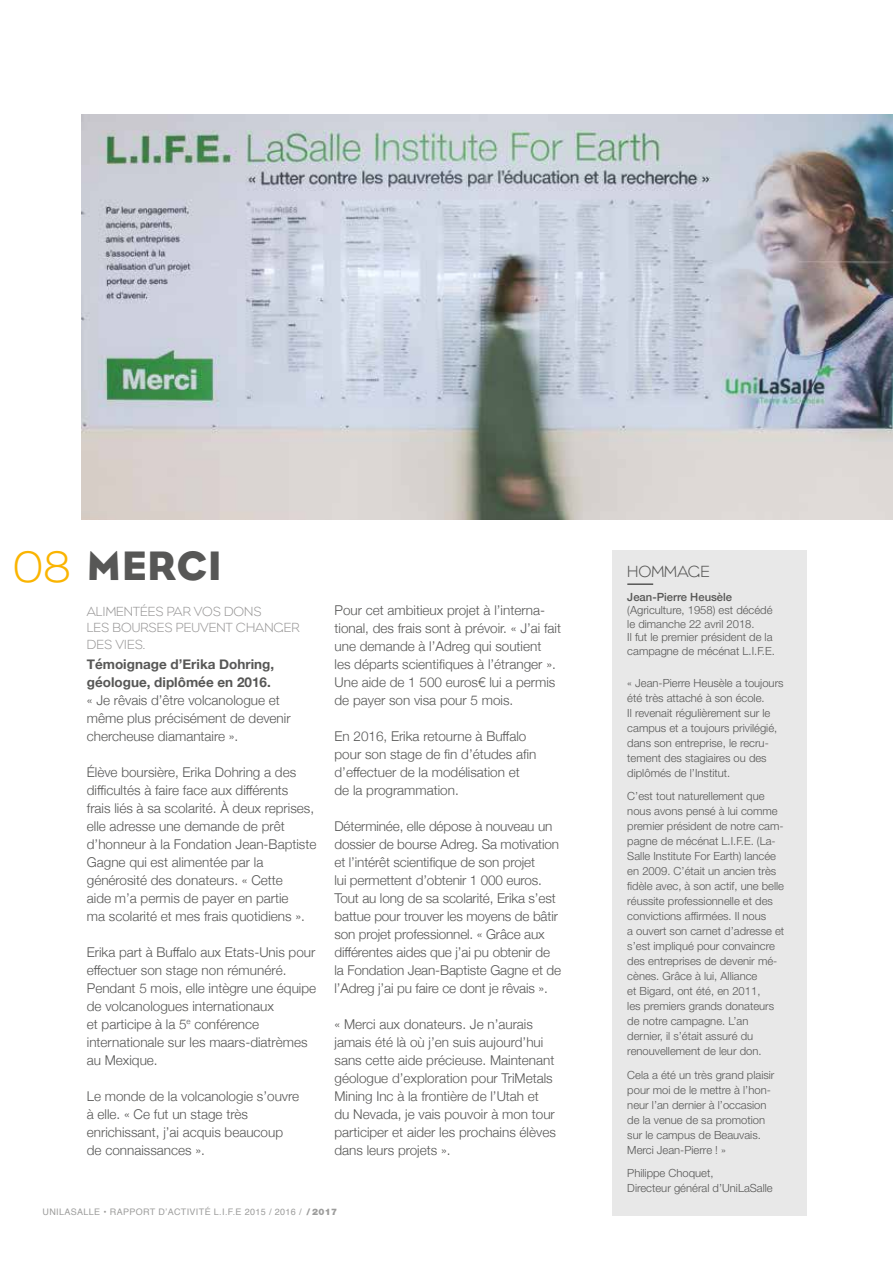
<style>
.page{position:relative;width:893px;height:1263px;background:#fff}
.page>*{position:absolute;margin:0;border:0;box-sizing:border-box;transform-origin:0 0}
.t1{font:42px "Eagle";letter-spacing:.02em;color:#575756}
.t2{font:300 16.5px "Eagle";color:#575756}
.t3{font:300 13.5px/18px "Helvetica Neue";color:#575756}
.t4{font:300 13.5px/16.5px "Eagle";color:#999898}
.t5{font:700 13.5px/18px "Helvetica Neue";color:#575756}
.t6{font:300 11.25px/15px "Helvetica Neue LT";color:#575756}
.t7{font:500 11.25px "Helvetica Neue";color:#575756}
.t8{font:9px "Helvetica";letter-spacing:.04em;color:#9d9d9c}
.s1{font-weight:300;font-size:45px;color:#fab400}
.s2{font-family:"Helvetica Neue LT";font-weight:900}
</style>
<div class="page">
<img style="left:82px;top:115px;width:811px;height:405px">
<div style="left:612px;top:550px;width:194px;height:666px;background:#e8e8e8"></div>
<hr style="left:627px;top:583px;width:26px;height:2px;background:#575756">
<h1 class="t1" style="left:13px;top:542px;width:210px"><span class="s1">08</span> MERCI</h1>
<p class="t4" style="left:87px;top:603px;width:214px">ALIMENTÉES PAR VOS DONS<br>LES BOURSES PEUVENT CHANGER<br>DES VIES.</p>
<p class="t5" style="left:87px;top:655px;width:189px">Témoignage d’Erika Dohring, géologue, diplômée en 2016.</p>
<p class="t3" style="left:87px;top:690px;width:205px">« Je rêvais d’être volcanologue et même plus précisément de devenir chercheuse diamantaire ».</p>
<p class="t3" style="left:87px;top:762px;width:231px">Élève boursière, Erika Dohring a des difficultés à faire face aux différents<br>frais liés à sa scolarité. À deux reprises, elle adresse une demande de prêt d’honneur à la Fondation Jean-Baptiste Gagne qui est alimentée par la générosité des donateurs. « Cette<br>aide m’a permis de payer en partie<br>ma scolarité et mes frais quotidiens ».</p>
<p class="t3" style="left:87px;top:942px;width:231px">Erika part à Buffalo aux Etats-Unis pour effectuer son stage non rémunéré.<br>Pendant 5 mois, elle intègre une équipe de volcanologues internationaux<br>et participe à la 5<sup>e</sup> conférence internationale sur les maars-diatrèmes au Mexique.</p>
<p class="t3" style="left:87px;top:1086px;width:214px">Le monde de la volcanologie s’ouvre à elle. « Ce fut un stage très enrichissant, j’ai acquis beaucoup de connaissances ».</p>
<p class="t3" style="left:334px;top:600px;width:228px">Pour cet ambitieux projet à l’interna&shy;tional, des frais sont à prévoir. « J’ai fait une demande à l’Adreg qui soutient<br>les départs scientifiques à l’étranger ».<br>Une aide de 1 500 euros€ lui a permis de payer son visa pour 5 mois.</p>
<p class="t3" style="left:334px;top:726px;width:203px">En 2016, Erika retourne à Buffalo pour son stage de fin d’études afin d’effectuer de la modélisation et de la programmation.</p>
<p class="t3" style="left:334px;top:816px;width:228px">Déterminée, elle dépose à nouveau un dossier de bourse Adreg. Sa motivation et l’intérêt scientifique de son projet<br>lui permettent d’obtenir 1 000 euros.<br>Tout au long de sa scolarité, Erika s’est battue pour trouver les moyens de bâtir son projet professionnel. « Grâce aux différentes aides que j’ai pu obtenir de la Fondation Jean-Baptiste Gagne et de l’Adreg j’ai pu faire ce dont je rêvais ».</p>
<p class="t3" style="left:334px;top:1014px;width:223px">« Merci aux donateurs. Je n’aurais jamais été là où j’en suis aujourd’hui sans cette aide précieuse. Maintenant géologue d’exploration pour TriMetals Mining Inc à la frontière de l’Utah et du Nevada, je vais pouvoir à mon tour participer et aider les prochains élèves dans leurs projets ».</p>
<p class="t8" style="left:43px;top:1205px;width:296px">UNILASALLE • RAPPORT D’ACTIVITÉ L.I.F.E 2015 / 2016 / <span class="s2">/ 2017</span></p>
<p class="t2" style="left:627px;top:562px;width:84px">HOMMAGE</p>
<p class="t7" style="left:627px;top:588px;width:106px">Jean-Pierre Heusèle</p>
<p class="t6" style="left:627px;top:603px;width:149px;line-height:13.5px">(Agriculture, 1958) est décédé le dimanche 22 avril 2018.<br>Il fut le premier président de la campagne de mécénat L.I.F.E.</p>
<p class="t6" style="left:627px;top:675px;width:158px">« Jean-Pierre Heusèle a toujours été très attaché à son école.<br>Il revenait régulièrement sur le campus et a toujours privilégié, dans son entreprise, le recru&shy;tement des stagiaires ou des diplômés de l’Institut.</p>
<p class="t6" style="left:627px;top:788px;width:158px">C’est tout naturellement que nous avons pensé à lui comme premier président de notre cam&shy;pagne de mécénat L.I.F.E. (La-<br>Salle Institute For Earth) lancée en 2009. C’était un ancien très fidèle avec, à son actif, une belle réussite professionnelle et des convictions affirmées. Il nous<br>a ouvert son carnet d’adresse et s’est impliqué pour convaincre des entreprises de devenir mé&shy;cènes. Grâce à lui, Alliance<br>et Bigard, ont été, en 2011,<br>les premiers grands donateurs de notre campagne. L’an dernier, il s’était assuré du renouvellement de leur don.</p>
<p class="t6" style="left:627px;top:1067px;width:149px">Cela a été un très grand plaisir pour moi de le mettre à l’hon&shy;neur l’an dernier à l’occasion de la venue de sa promotion sur le campus de Beauvais.<br>Merci Jean-Pierre ! »</p>
<p class="t6" style="left:627px;top:1165px;width:147px">Philippe Choquet,<br>Directeur général d’UniLaSalle</p>
</div>
